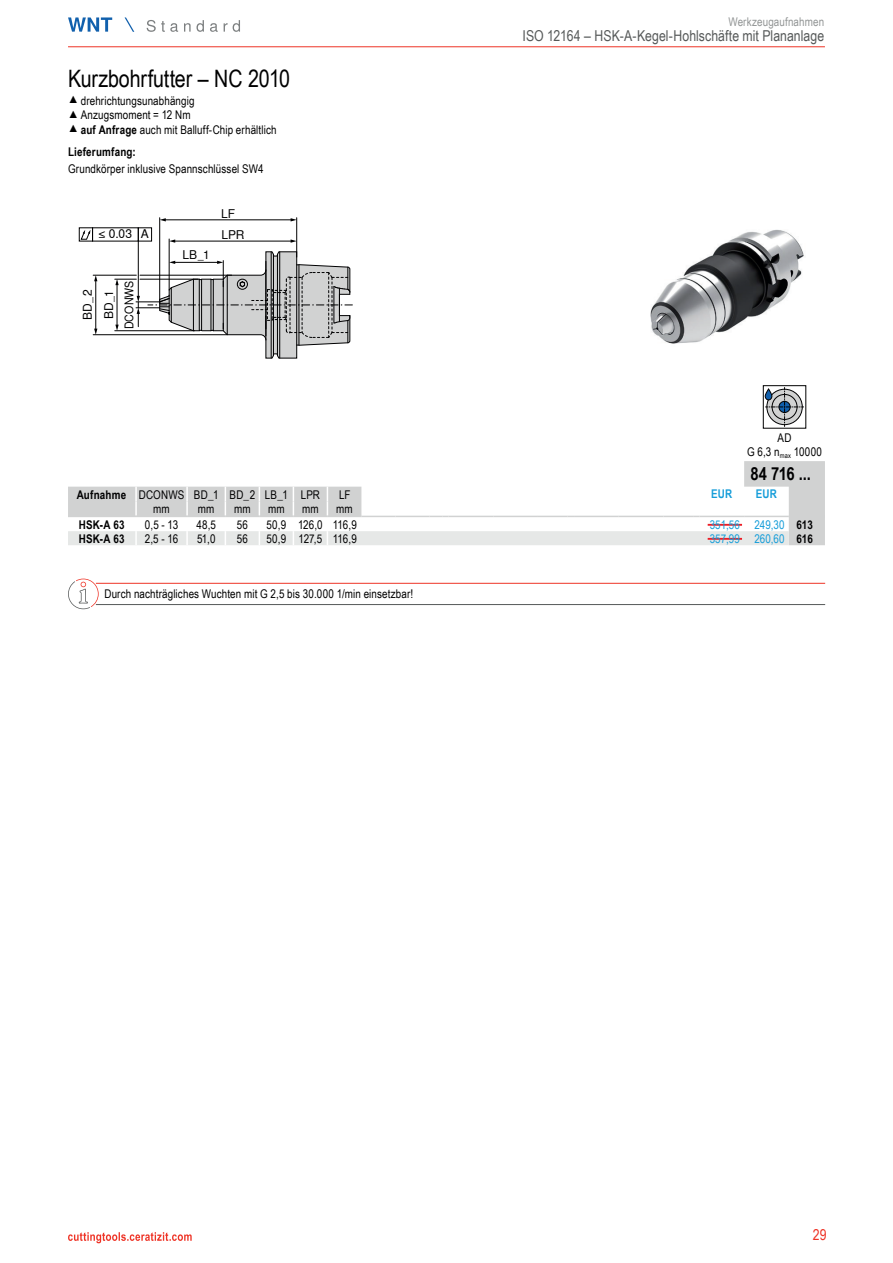
<style>
.page{position:relative;width:893px;height:1263px;background:#fff}
.page>*{position:absolute;margin:0;border:0;box-sizing:border-box;transform-origin:0 0}
.t1{font:24px "Arial Narrow";letter-spacing:-.005em;color:#000001}
.t2{font:700 18px "Arial Narrow";color:#000001}
.t3{font:15px "Arial Narrow";color:#565959}
.t4{font:15px "Arial Narrow";color:#ee3326}
.t5{font:12px/22px "Arial Narrow";letter-spacing:.01em;color:#000001}
.t6{font:12px "Arial Narrow";color:#159dd9}
.t7{font:12px/20.9px "Nimbus Sans WNT Global";letter-spacing:.01em;color:#000001}
.t8{font:12px "Arial Narrow";letter-spacing:.01em;color:#929595}
.t9{font:700 12px "Arial Narrow";letter-spacing:.015em;color:#000001}
.t10{font:700 12px "Arial Narrow";letter-spacing:.01em;color:#159dd9}
.s1{font-family:"Arial";font-size:10.5px}
.s2{font-weight:700}
.s3{font-weight:700;color:#000001}
</style>
<div class="page">
<hr style="left:68px;top:47px;width:757px;height:1px;background:#ee3326">
<svg style="left:125px;top:17px;width:9px;height:15px"></svg>
<svg style="left:147px;top:20px;width:31px;height:12px"></svg>
<svg style="left:184px;top:20px;width:20px;height:12px"></svg>
<svg style="left:210px;top:23px;width:8px;height:9px"></svg>
<svg style="left:224px;top:20px;width:16px;height:12px"></svg>
<svg style="left:68px;top:17px;width:44px;height:15px"></svg>
<svg style="left:68px;top:1232px;width:124px;height:11px"></svg>
<div style="left:138px;top:228px;width:14px;height:13px;border:1px solid #000001"></div>
<div style="left:79px;top:228px;width:14px;height:13px;border:1px solid #000001"></div>
<svg style="left:81px;top:230px;width:9px;height:10px"></svg>
<hr style="left:138px;top:241px;width:1px;height:56px;background:#000001">
<hr style="left:96px;top:280px;width:1px;height:50px;background:#000001">
<svg style="left:94px;top:329px;width:3px;height:5px"></svg>
<svg style="left:94px;top:276px;width:3px;height:5px"></svg>
<hr style="left:174px;top:241px;width:118px;height:1px;background:#000001">
<svg style="left:291px;top:239px;width:5px;height:4px"></svg>
<svg style="left:170px;top:239px;width:5px;height:4px"></svg>
<hr style="left:165px;top:220px;width:127px;height:1px;background:#000001">
<svg style="left:291px;top:218px;width:5px;height:3px"></svg>
<svg style="left:160px;top:218px;width:6px;height:3px"></svg>
<hr style="left:296px;top:218px;width:1px;height:39px;background:#000001">
<hr style="left:159px;top:218px;width:1px;height:85px;background:#000001">
<hr style="left:169px;top:239px;width:1px;height:51px;background:#000001">
<hr style="left:93px;top:275px;width:43px;height:1px;background:#000001">
<hr style="left:93px;top:334px;width:134px;height:1px;background:#000001">
<svg style="left:115px;top:251px;width:237px;height:108px"></svg>
<img style="left:650px;top:229px;width:154px;height:115px">
<svg style="left:765px;top:387px;width:39px;height:39px"></svg>
<div style="left:763px;top:385px;width:43px;height:43px;border:1px solid #000001"></div>
<div style="left:789px;top:461px;width:36px;height:84px;background:#d1d2d2"></div>
<hr style="left:789px;top:516px;width:30px;height:1px;background:#d1d2d2">
<svg style="left:68px;top:461px;width:721px;height:84px"></svg>
<hr style="left:449px;top:516px;width:44px;height:1px;background:#d1d2d2">
<hr style="left:493px;top:516px;width:45px;height:1px;background:#d1d2d2">
<hr style="left:574px;top:516px;width:45px;height:1px;background:#d1d2d2">
<hr style="left:619px;top:516px;width:44px;height:1px;background:#d1d2d2">
<hr style="left:699px;top:516px;width:45px;height:1px;background:#d1d2d2">
<hr style="left:744px;top:516px;width:45px;height:1px;background:#d1d2d2">
<hr style="left:708px;top:524px;width:34px;height:2px;background:#ec1d26">
<hr style="left:708px;top:538px;width:34px;height:2px;background:#ec1d26">
<hr style="left:96px;top:583px;width:729px;height:1px;background:#ee3326">
<hr style="left:96px;top:604px;width:729px;height:1px;background:#565959">
<svg style="left:68px;top:579px;width:31px;height:30px"></svg>
<h1 class="t1" style="left:68px;top:61px;width:224px">Kurzbohrfutter – NC 2010</h1>
<p class="t5" style="left:68px;top:89px;width:128px"><span class="s1">▲</span> drehrichtungsunabhängig</p>
<p class="t5" style="left:68px;top:104px;width:124px"><span class="s1">▲</span> Anzugsmoment = 12 Nm</p>
<p class="t5" style="left:68px;top:118px;width:210px"><span class="s1">▲</span> <span class="s2">auf Anfrage</span> auch mit Balluff-Chip erhältlich<br><span class="s2">Lieferumfang:</span></p>
<p class="t5" style="left:68px;top:157px;width:197px">Grundkörper inklusive Spannschlüssel SW4</p>
<p class="t7" style="left:98px;top:224px;width:52px">≤ 0.03 A</p>
<p class="t7" style="left:77px;top:329px;width:50px;text-align:center;rotate:-90deg">BD_2<br>BD_1<br>DCONWS</p>
<p class="t7" style="left:183px;top:244px;width:29px">LB_1</p>
<p class="t7" style="left:221px;top:203px;width:25px;line-height:21.3px">LF<br>LPR</p>
<p class="t8" style="left:728px;top:13px;width:97px">Werkzeugaufnahmen</p>
<p class="t3" style="left:523px;top:24px;width:303px">ISO 12164 – HSK-A-Kegel-Hohlschäfte mit Plananlage</p>
<p class="t5" style="left:747px;top:430px;width:77px;line-height:14.2px;text-align:center">AD<br>G 6,3 n<sub>max</sub> 10000</p>
<h2 class="t2" style="left:750px;top:460px;width:62px">84 716 ...</h2>
<p class="t5" style="left:77px;top:483px;width:245px"><span class="s2">Aufnahme</span> DCONWS BD_1 BD_2 LB_1 LPR</p>
<p class="t5" style="left:339px;top:483px;width:13px">LF</p>
<p class="t10" style="left:711px;top:485px;width:23px">EUR</p>
<p class="t10" style="left:756px;top:485px;width:23px">EUR</p>
<p class="t5" style="left:153px;top:497px;width:18px">mm</p>
<p class="t5" style="left:198px;top:497px;width:18px">mm</p>
<p class="t5" style="left:234px;top:497px;width:18px">mm</p>
<p class="t5" style="left:268px;top:497px;width:18px">mm</p>
<p class="t5" style="left:302px;top:497px;width:18px">mm</p>
<p class="t5" style="left:336px;top:497px;width:18px">mm</p>
<p class="t9" style="left:79px;top:515px;width:47px">HSK-A 63</p>
<p class="t5" style="left:145px;top:513px;width:35px">0,5 - 13</p>
<p class="t5" style="left:196px;top:513px;width:21px">48,5</p>
<p class="t5" style="left:237px;top:513px;width:13px">56</p>
<p class="t5" style="left:267px;top:513px;width:92px">50,9 126,0 116,9</p>
<p class="t6" style="left:710px;top:515px;width:105px">351,56 249,30 <span class="s3">613</span></p>
<p class="t9" style="left:79px;top:529px;width:47px">HSK-A 63</p>
<p class="t5" style="left:145px;top:527px;width:35px">2,5 - 16</p>
<p class="t5" style="left:197px;top:527px;width:20px">51,0</p>
<p class="t5" style="left:237px;top:527px;width:13px">56</p>
<p class="t5" style="left:267px;top:527px;width:92px">50,9 127,5 116,9</p>
<p class="t6" style="left:710px;top:529px;width:105px">357,99 260,60 <span class="s3">616</span></p>
<p class="t5" style="left:104px;top:583px;width:310px">Durch nachträgliches Wuchten mit G 2,5 bis 30.000 1/min einsetzbar!</p>
<p class="t4" style="left:813px;top:1223px;width:15px">29</p>
</div>
